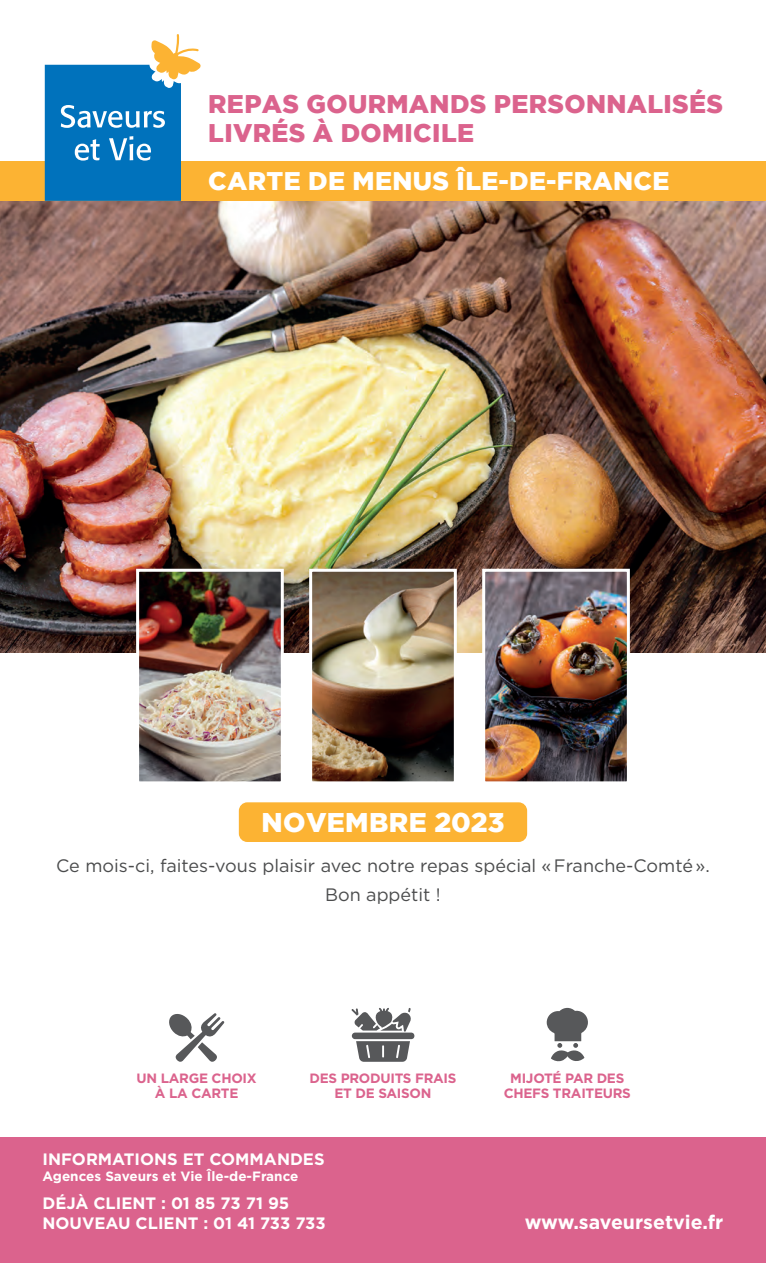
<style>
.page{position:relative;width:766px;height:1263px;background:#fff}
.page>*{position:absolute;margin:0;border:0;box-sizing:border-box;transform-origin:0 0}
.t1{font:900 27px "Gotham";letter-spacing:.015em;color:#fff}
.t2{font:900 25.5px/28.5px "Gotham";letter-spacing:.015em;color:#db638d}
.t3{font:900 25.5px "Gotham";letter-spacing:.015em;color:#fff}
.t4{font:700 19.5px "Gotham";color:#fff}
.t5{font:18px "Gotham";color:#4b4c4d}
.t6{font:700 16.5px/19.5px "Gotham";color:#fff}
.t7{font:700 13.5px/15px "Gotham";letter-spacing:-.02em;color:#db638d;text-align:center}
.t8{font:700 13.5px "Gotham";color:#fff}
</style>
<div class="page">
<img style="left:0;top:201px;width:765px;height:451px">
<div style="left:239px;top:802px;width:288px;height:40px;background:#fcb333;border-radius:9px"></div>
<div style="left:0;top:161px;width:765px;height:40px;background:#fcb333"></div>
<svg style="left:45px;top:34px;width:156px;height:167px"></svg>
<svg style="left:169px;top:1013px;width:55px;height:49px"></svg>
<svg style="left:351px;top:1008px;width:64px;height:54px"></svg>
<svg style="left:546px;top:1008px;width:41px;height:54px"></svg>
<div style="left:0;top:1137px;width:765px;height:126px;background:#db638d"></div>
<img style="left:140px;top:573px;width:140px;height:207px">
<div style="left:136px;top:569px;width:148px;height:215px;border:3px solid #fff"></div>
<img style="left:486px;top:573px;width:139px;height:207px">
<div style="left:482px;top:569px;width:147px;height:215px;border:3px solid #fff"></div>
<img style="left:313px;top:573px;width:139px;height:207px">
<div style="left:309px;top:569px;width:147px;height:215px;border:3px solid #fff"></div>
<p class="t2" style="left:208px;top:89px;width:516px">REPAS GOURMANDS PERSONNALISÉS<br>LIVRÉS À DOMICILE</p>
<p class="t3" style="left:208px;top:167px;width:462px">CARTE DE MENUS ÎLE-DE-FRANCE</p>
<p class="t1" style="left:261px;top:807px;width:244px">NOVEMBRE 2023</p>
<p class="t5" style="left:56px;top:854px;width:655px">Ce mois-ci, faites-vous plaisir avec notre repas spécial « Franche-Comté ».</p>
<p class="t5" style="left:325px;top:883px;width:117px">Bon appétit !</p>
<p class="t7" style="left:137px;top:1071px;width:121px">UN LARGE CHOIX<br>À LA CARTE</p>
<p class="t7" style="left:309px;top:1071px;width:148px">DES PRODUITS FRAIS<br>ET DE SAISON</p>
<p class="t7" style="left:503px;top:1071px;width:129px">MIJOTÉ PAR DES<br>CHEFS TRAITEURS</p>
<p class="t6" style="left:43px;top:1149px;width:283px">INFORMATIONS ET COMMANDES</p>
<p class="t8" style="left:43px;top:1168px;width:257px">Agences Saveurs et Vie Île-de-France</p>
<p class="t6" style="left:43px;top:1194px;width:285px">DÉJÀ CLIENT : 01 85 73 71 95<br>NOUVEAU CLIENT : 01 41 733 733</p>
<p class="t4" style="left:524px;top:1209px;width:200px">www.saveursetvie.fr</p>
</div>
